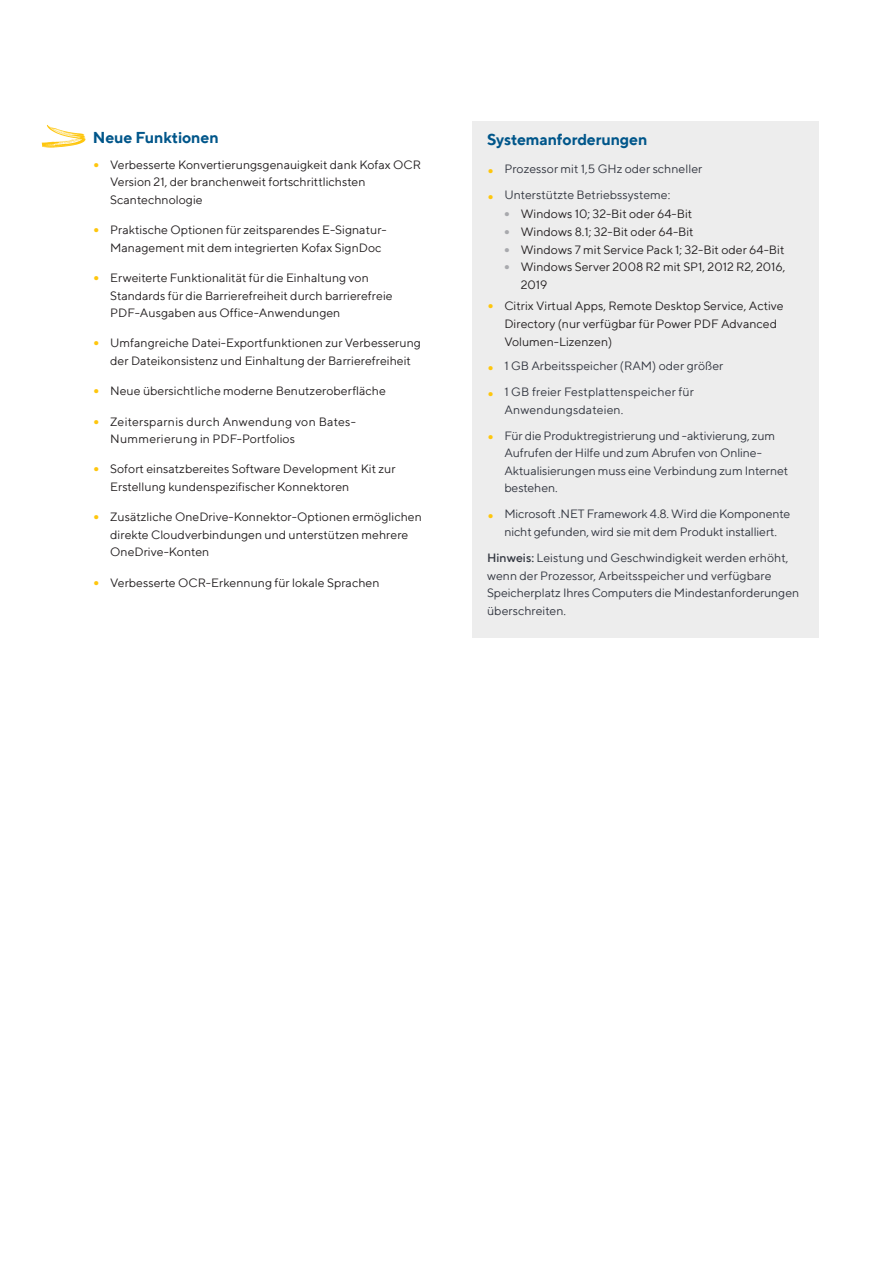
<style>
.page{position:relative;width:893px;height:1263px;background:#fff}
.page>*{position:absolute;margin:0;border:0;box-sizing:border-box;transform-origin:0 0}
.t1{font:700 15.75px "TT Norms";letter-spacing:-.01em;color:#00568a}
.t2{font:12.3px/17.5px "TT Norms";color:#231f20}
.t3{font:12.3px/17.5px "TT Norms";letter-spacing:-.01em;color:#323640}
.t4{font:12.3px/17.5px "TT Norms";letter-spacing:.02em;color:#231f20}
.t5{font:12.3px/17.5px "TT Norms";letter-spacing:.01em;color:#323640}
.s1{font-weight:700;font-size:16.5px;color:#fec60d}
.s2{font-weight:700;font-size:16.5px;color:#a8a9ad}
.s3{font-weight:500}
</style>
<div class="page">
<svg style="left:42px;top:125px;width:44px;height:23px"></svg>
<div style="left:473px;top:122px;width:346px;height:516px;background:#ededed"></div>
<p class="t1" style="left:93px;top:127px;width:127px">Neue Funktionen</p>
<p class="t2" style="left:110px;top:155px;width:312px;text-indent:-17px"><span class="s1">•</span> Verbesserte Konvertierungsgenauigkeit dank Kofax OCR<br>Version 21, der branchenweit fortschrittlichsten<br>Scantechnologie</p>
<p class="t2" style="left:110px;top:221px;width:278px;text-indent:-17px"><span class="s1">•</span> Praktische Optionen für zeitsparendes E-Signatur-<br>Management mit dem integrierten Kofax SignDoc</p>
<p class="t2" style="left:110px;top:269px;width:284px;text-indent:-17px"><span class="s1">•</span> Erweiterte Funktionalität für die Einhaltung von<br>Standards für die Barrierefreiheit durch barrierefreie<br>PDF-Ausgaben aus Office-Anwendungen</p>
<p class="t2" style="left:93px;top:334px;width:329px;text-align:center"><span class="s1">•</span> Umfangreiche Datei-Exportfunktionen zur Verbesserung der Dateikonsistenz und Einhaltung der Barrierefreiheit</p>
<p class="t2" style="left:93px;top:382px;width:295px"><span class="s1">•</span> Neue übersichtliche moderne Benutzeroberfläche</p>
<p class="t4" style="left:110px;top:412px;width:247px;text-indent:-17px"><span class="s1">•</span> Zeitersparnis durch Anwendung von Bates-<br>Nummerierung in PDF-Portfolios</p>
<p class="t2" style="left:110px;top:460px;width:287px;text-indent:-17px"><span class="s1">•</span> Sofort einsatzbereites Software Development Kit zur<br>Erstellung kundenspezifischer Konnektoren</p>
<p class="t2" style="left:110px;top:508px;width:313px;text-indent:-17px"><span class="s1">•</span> Zusätzliche OneDrive-Konnektor-Optionen ermöglichen direkte Cloudverbindungen und unterstützen mehrere<br>OneDrive-Konten</p>
<p class="t2" style="left:93px;top:573px;width:288px"><span class="s1">•</span> Verbesserte OCR-Erkennung für lokale Sprachen</p>
<p class="t1" style="left:487px;top:129px;width:162px">Systemanforderungen</p>
<p class="t3" style="left:487px;top:160px;width:217px"><span class="s1">•</span> Prozessor mit 1,5 GHz oder schneller</p>
<p class="t3" style="left:487px;top:186px;width:185px"><span class="s1">•</span> Unterstützte Betriebssysteme:</p>
<p class="t2" style="left:504px;top:205px;width:190px"><span class="s2">•</span> Windows 10; 32-Bit oder 64-Bit</p>
<p class="t2" style="left:504px;top:223px;width:192px"><span class="s2">•</span> Windows 8.1; 32-Bit oder 64-Bit</p>
<p class="t2" style="left:504px;top:240px;width:282px"><span class="s2">•</span> Windows 7 mit Service Pack 1; 32-Bit oder 64-Bit</p>
<p class="t2" style="left:521px;top:258px;width:266px;text-indent:-17px"><span class="s2">•</span> Windows Server 2008 R2 mit SP1, 2012 R2, 2016,<br>2019</p>
<p class="t2" style="left:504px;top:297px;width:281px;text-indent:-17px"><span class="s1">•</span> Citrix Virtual Apps, Remote Desktop Service, Active<br>Directory (nur verfügbar für Power PDF Advanced<br>Volumen-Lizenzen)</p>
<p class="t3" style="left:487px;top:357px;width:238px"><span class="s1">•</span> 1 GB Arbeitsspeicher (RAM) oder größer</p>
<p class="t5" style="left:504px;top:383px;width:191px;text-indent:-17px"><span class="s1">•</span> 1 GB freier Festplattenspeicher für<br>Anwendungsdateien.</p>
<p class="t3" style="left:504px;top:426px;width:285px;text-indent:-17px"><span class="s1">•</span> Für die Produktregistrierung und -aktivierung, zum Aufrufen der Hilfe und zum Abrufen von Online-Aktualisierungen muss eine Verbindung zum Internet bestehen.</p>
<p class="t3" style="left:487px;top:505px;width:305px;text-align:center"><span class="s1">•</span> Microsoft .NET Framework 4.8. Wird die Komponente nicht gefunden, wird sie mit dem Produkt installiert.</p>
<p class="t3" style="left:487px;top:549px;width:314px"><span class="s3">Hinweis:</span> Leistung und Geschwindigkeit werden erhöht, wenn der Prozessor, Arbeitsspeicher und verfügbare Speicherplatz Ihres Computers die Mindestanforderungen überschreiten.</p>
</div>
